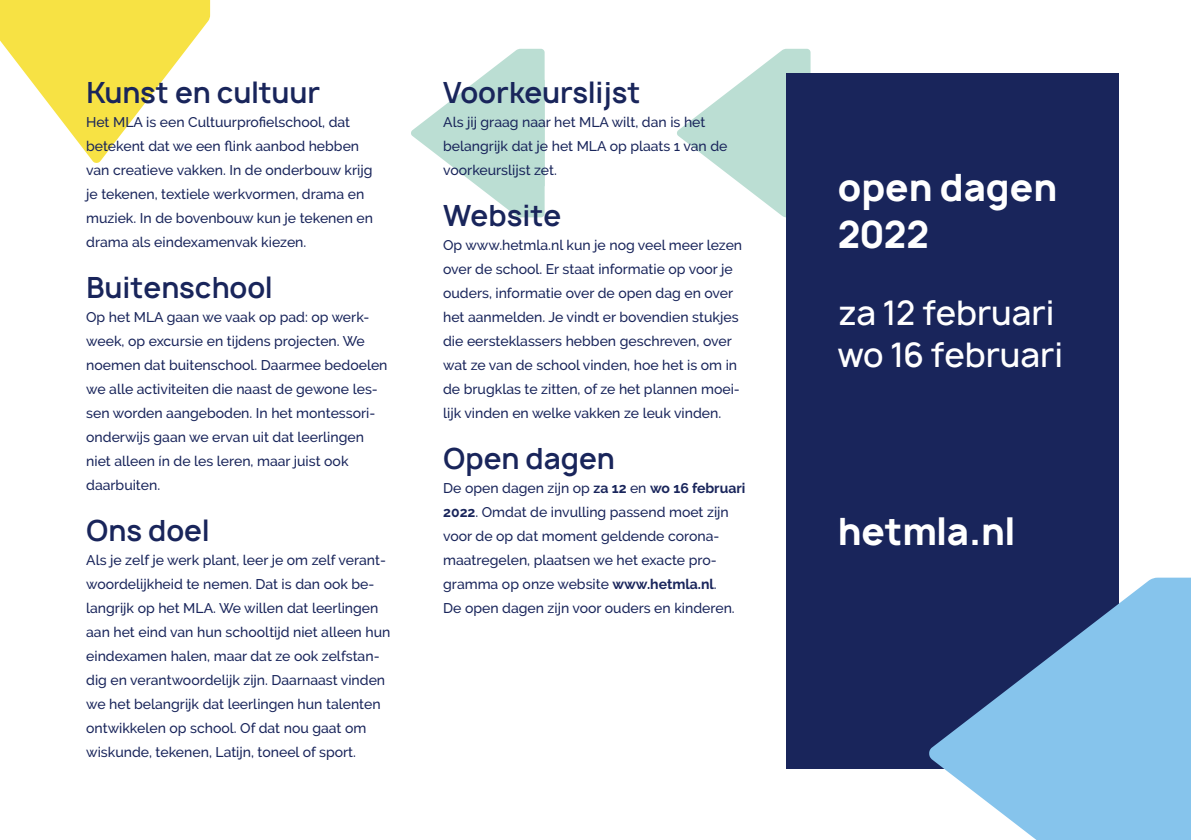
<style>
.page{position:relative;width:1191px;height:840px;background:#fff}
.page>*{position:absolute;margin:0;border:0;box-sizing:border-box;transform-origin:0 0}
.t1{font:700 36px/46.4px "Manrope";color:#fff}
.t2{font:500 32.4px/41.8px "Manrope";color:#fff}
.t3{font:600 28px "Manrope";color:#19255b}
.t4{font:500 14px/24px "Raleway";color:#19255b}
.s1{font-weight:700}
</style>
<div class="page">
<svg style="left:677px;top:49px;width:133px;height:168px"></svg>
<svg style="left:0;top:0;width:210px;height:163px"></svg>
<svg style="left:411px;top:49px;width:133px;height:168px"></svg>
<div style="left:786px;top:73px;width:333px;height:695px;background:#19255b"></div>
<svg style="left:929px;top:577px;width:262px;height:262px;fill:#86c4ec"></svg>
<div style="left:1068px;top:642px;width:123px;height:197px;background:#86c4ec"></div>
<h3 class="t3" style="left:86px;top:74px;width:235px">Kunst en cultuur</h3>
<p class="t4" style="left:86px;top:110px;width:288px">Het MLA is een Cultuurprofielschool, dat betekent dat we een flink aanbod hebben van creatieve vakken. In de onderbouw krijg je tekenen, textiele werkvormen, drama en muziek. In de bovenbouw kun je tekenen en drama als eindexamenvak kiezen.</p>
<h3 class="t3" style="left:86px;top:268px;width:188px">Buitenschool</h3>
<p class="t4" style="left:86px;top:304px;width:303px">Op het MLA gaan we vaak op pad: op werk&shy;week, op excursie en tijdens projecten. We noemen dat buitenschool. Daarmee bedoelen we alle activiteiten die naast de gewone les&shy;sen worden aangeboden. In het montessori&shy;onderwijs gaan we ervan uit dat leerlingen niet alleen ín de les leren, maar juist ook daarbuiten.</p>
<h3 class="t3" style="left:86px;top:511px;width:125px">Ons doel</h3>
<p class="t4" style="left:86px;top:547px;width:306px">Als je zelf je werk plant, leer je om zelf verant&shy;woordelijkheid te nemen. Dat is dan ook be&shy;langrijk op het MLA. We willen dat leerlingen aan het eind van hun schooltijd niet alleen hun eindexamen halen, maar dat ze ook zelfstan&shy;dig en verantwoordelijk zijn. Daarnaast vinden we het belangrijk dat leerlingen hun talenten ontwikkelen op school. Of dat nou gaat om wiskunde, tekenen, Latijn, toneel of sport.</p>
<h3 class="t3" style="left:443px;top:74px;width:199px">Voorkeurslijst</h3>
<p class="t4" style="left:443px;top:110px;width:286px">Als jij graag naar het MLA wilt, dan is het belangrijk dat je het MLA op plaats 1 van de voorkeurslijst zet.</p>
<h3 class="t3" style="left:443px;top:197px;width:120px">Website</h3>
<p class="t4" style="left:443px;top:233px;width:300px">Op www.hetmla.nl kun je nog veel meer lezen over de school. Er staat informatie op voor je ouders, informatie over de open dag en over het aanmelden. Je vindt er bovendien stukjes die eersteklassers hebben geschreven, over wat ze van de school vinden, hoe het is om in de brugklas te zitten, of ze het plannen moei&shy;lijk vinden en welke vakken ze leuk vinden.</p>
<h3 class="t3" style="left:443px;top:439px;width:173px">Open dagen</h3>
<p class="t4" style="left:443px;top:475px;width:304px">De open dagen zijn op <span class="s1">za 12</span> en <span class="s1">wo 16 februari 2022</span>. Omdat de invulling passend moet zijn voor de op dat moment geldende corona&shy;maatregelen, plaatsen we het exacte pro&shy;gramma op onze website <span class="s1">www.hetmla.nl</span>.<br>De open dagen zijn voor ouders en kinderen.</p>
<h1 class="t1" style="left:838px;top:164px;width:221px">open dagen<br>2022</h1>
<h2 class="t2" style="left:838px;top:292px;width:227px">za 12 februari wo 16 februari</h2>
<h1 class="t1" style="left:838px;top:508px;width:179px">hetmla.nl</h1>
</div>
